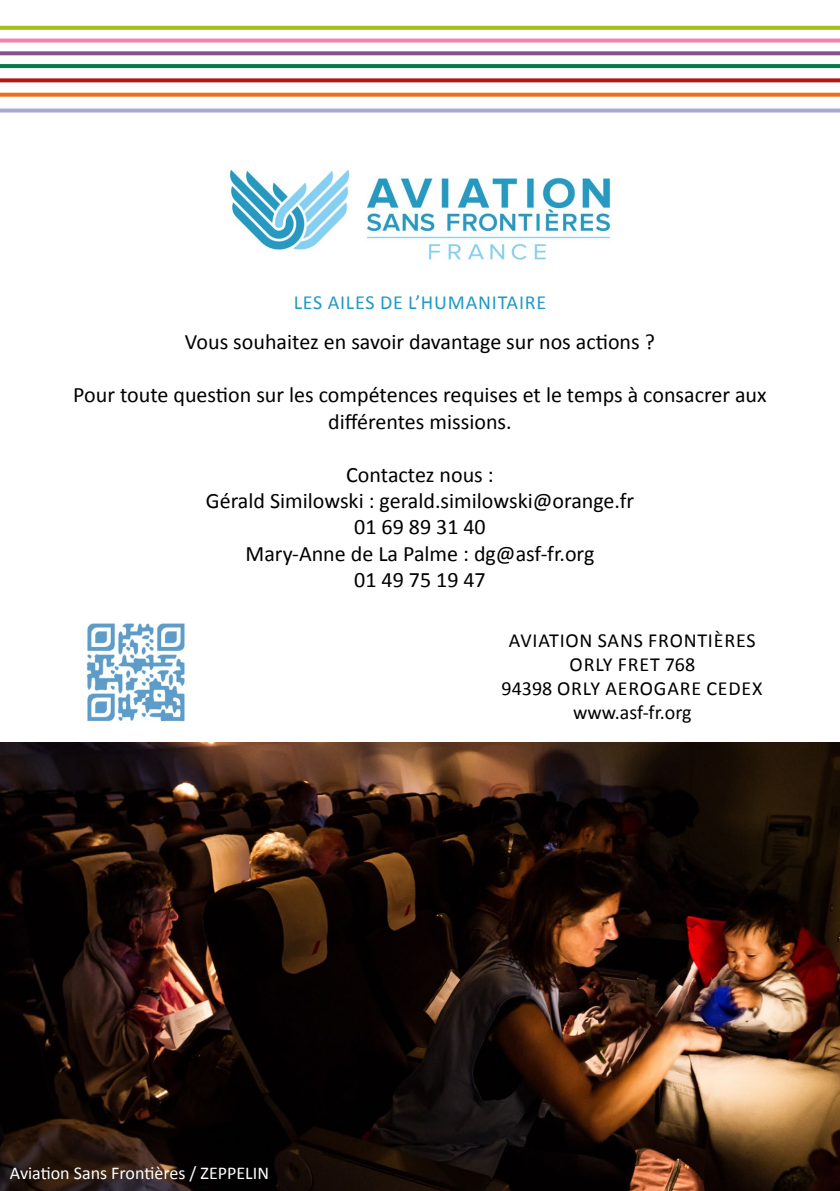
<style>
.page{position:relative;width:840px;height:1191px;background:#fff}
.page>*{position:absolute;margin:0;border:0;box-sizing:border-box;transform-origin:0 0}
.t1{font:22px/26.4px "Calibri";color:#000;text-align:center}
.t2{font:20px/24px "Calibri";letter-spacing:.04em;color:#000;text-align:center}
.t3{font:20px "Calibri";letter-spacing:.04em;color:#1f9ac5}
.t4{font:18px "Calibri";color:#fff}
</style>
<div class="page">
<img style="left:0;top:743px;width:839px;height:448px">
<img style="left:86px;top:623px;width:99px;height:99px">
<svg style="left:0;top:26px;width:839px;height:4px;background:#a4c425"></svg>
<svg style="left:0;top:39px;width:839px;height:4px;background:#f090b7"></svg>
<svg style="left:0;top:51px;width:839px;height:4px;background:#905e94"></svg>
<svg style="left:0;top:64px;width:839px;height:4px;background:#0a7a50"></svg>
<svg style="left:0;top:93px;width:839px;height:4px;background:#ee782a"></svg>
<svg style="left:0;top:78px;width:839px;height:4px;background:#b82e2d"></svg>
<svg style="left:0;top:108px;width:839px;height:4px;background:#b3b4da"></svg>
<img style="left:229px;top:169px;width:382px;height:91px">
<p class="t3" style="left:293px;top:289px;width:254px">LES AILES DE L’HUMANITAIRE</p>
<p class="t1" style="left:185px;top:329px;width:471px">Vous souhaitez en savoir davantage sur nos actions ?</p>
<p class="t1" style="left:73px;top:382px;width:694px">Pour toute question sur les compétences requises et le temps à consacrer aux différentes missions.</p>
<p class="t1" style="left:206px;top:461px;width:429px">Contactez nous :<br>Gérald Similowski : gerald.similowski@orange.fr<br>01 69 89 31 40<br>Mary-Anne de La Palme : dg@asf-fr.org<br>01 49 75 19 47</p>
<p class="t4" style="left:10px;top:1161px;width:260px">Aviation Sans Frontières / ZEPPELIN</p>
<p class="t2" style="left:501px;top:629px;width:262px">AVIATION SANS FRONTIÈRES<br>ORLY FRET 768<br>94398 ORLY AEROGARE CEDEX www.asf-fr.org</p>
</div>
